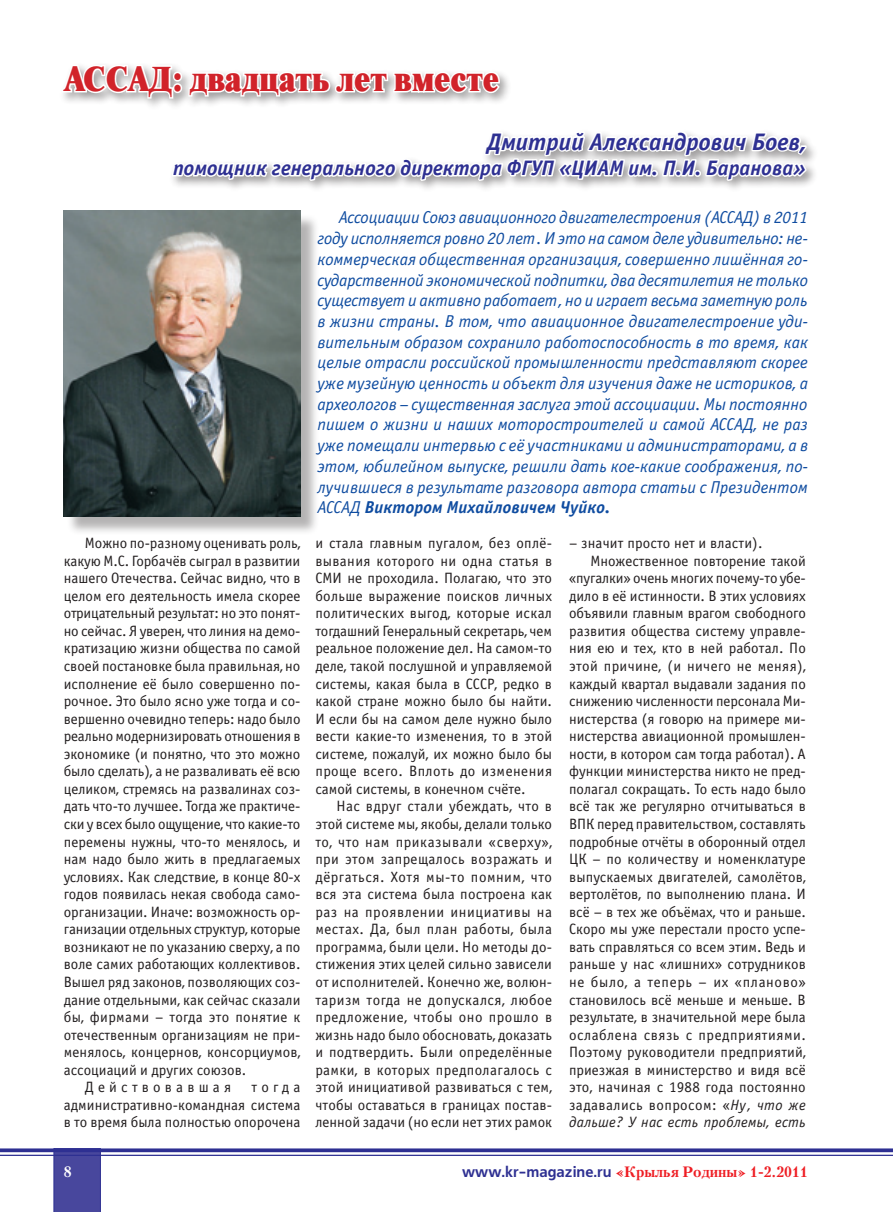
<style>
.page{position:relative;width:893px;height:1212px;background:#fff}
.page>*{position:absolute;margin:0;border:0;box-sizing:border-box;transform-origin:0 0}
.zegolovok{font:34.5px "Newton XC";color:#d1232a;scale:.9 1}
.автор{font:italic 700 24px "Officina Sans C";color:#2e3092}
.автор-2{font:italic 700 21px "Officina Sans C";color:#2e3092}
.t1{font:italic 17.25px/20.7px "Officina Sans C";letter-spacing:.005em;color:#0f4ca0;text-align:justify}
.t2{font:15px/17.5px "Officina Sans C";letter-spacing:.01em;color:#231f20;text-align:justify}
.t3{font:700 15px "Petersburg C";color:#ee1d23}
.t4{font:15px "Officina Sans C";letter-spacing:.28em;color:#231f20}
.t5{font:700 15px "Petersburg C";color:#fff}
.s1{font-weight:700}
.s2{font-style:italic}
.s3{font-family:"Free Set C";color:#2e3092}
</style>
<div class="page">
<div style="left:54px;top:1152px;width:47px;height:60px;background:#48479d"></div>
<svg style="left:0;top:1148px;width:892px;height:4px;background:#44469d"></svg>
<hr style="left:0;top:1154px;width:893px;height:2px;background:#2e3092">
<div style="left:58px;top:61px;width:760px;height:131px;background:#231f20;opacity:.45"></div>
<svg style="left:60px;top:63px;width:749px;height:170px"></svg>
<div style="left:66px;top:213px;width:253px;height:322px;background:#231f20;opacity:.34"></div>
<img style="left:64px;top:210px;width:236px;height:307px">
<p class="zegolovok" style="left:64px;top:60px;width:485px">АССАД: двадцать лет вместе</p>
<p class="автор" style="left:487px;top:128px;width:320px">Дмитрий Александрович Боев,</p>
<p class="автор-2" style="left:173px;top:156px;width:634px">помощник генерального директора ФГУП «ЦИАМ им. П.И. Баранова»</p>
<p class="t1" style="left:317px;top:208px;width:492px;text-indent:21px">Ассоциации Союз авиационного двигателестроения (АССАД) в 2011 году исполняется ровно 20 лет. И это на самом деле удивительно: не&shy;коммерческая общественная организация, совершенно лишённая го&shy;сударственной экономической подпитки, два десятилетия не только существует и активно работает, но и играет весьма заметную роль в жизни страны. В том, что авиационное двигателестроение уди&shy;вительным образом сохранило работоспособность в то время, как целые отрасли российской промышленности представляют скорее уже музейную ценность и объект для изучения даже не историков, а археологов – существенная заслуга этой ассоциации. Мы постоянно пишем о жизни и наших моторостроителей и самой АССАД, не раз уже помещали интервью с её участниками и администраторами, а в этом, юбилейном выпуске, решили дать кое-какие соображения, по&shy;лучившиеся в результате разговора автора статьи с Президентом АССАД <span class="s1">Виктором Михайловичем Чуйко.</span></p>
<p class="t2" style="left:64px;top:535px;width:238px;text-indent:21px">Можно по-разному оценивать роль, какую М.С. Горбачёв сыграл в развитии нашего Отечества. Сейчас видно, что в целом его деятельность имела скорее отрицательный результат: но это понят&shy;но сейчас. Я уверен, что линия на демо&shy;кратизацию жизни общества по самой своей постановке была правильная, но исполнение её было совершенно по&shy;рочное. Это было ясно уже тогда и со&shy;вершенно очевидно теперь: надо было реально модернизировать отношения в экономике (и понятно, что это можно было сделать), а не разваливать её всю целиком, стремясь на развалинах соз&shy;дать что-то лучшее. Тогда же практиче&shy;ски у всех было ощущение, что какие-то перемены нужны, что-то менялось, и нам надо было жить в предлагаемых условиях. Как следствие, в конце 80-х годов появилась некая свобода само&shy;организации. Иначе: возможность ор&shy;ганизации отдельных структур, которые возникают не по указанию сверху, а по воле самих работающих коллективов.<br>Вышел ряд законов, позволяющих соз&shy;дание отдельными, как сейчас сказали бы, фирмами – тогда это понятие к отечественным организациям не при&shy;менялось, концернов, консорциумов, ассоциаций и других союзов.</p>
<p class="t4" style="left:85px;top:1079px;width:148px">Действовавшая</p>
<p class="t2" style="left:64px;top:1079px;width:238px;text-indent:188px">тогда административно-командная система в то время была полностью опорочена</p>
<p class="t2" style="left:315px;top:535px;width:238px">и стала главным пугалом, без оплё&shy;вывания которого ни одна статья в СМИ не проходила. Полагаю, что это больше выражение поисков личных политических выгод, которые искал тогдашний Генеральный секретарь, чем реальное положение дел. На самом-то деле, такой послушной и управляемой системы, какая была в СССР, редко в какой стране можно было бы найти.<br>И если бы на самом деле нужно было вести какие-то изменения, то в этой системе, пожалуй, их можно было бы проще всего. Вплоть до изменения самой системы, в конечном счёте.</p>
<p class="t2" style="left:315px;top:798px;width:238px;text-indent:21px">Нас вдруг стали убеждать, что в этой системе мы, якобы, делали только то, что нам приказывали «сверху», при этом запрещалось возражать и дёргаться. Хотя мы-то помним, что вся эта система была построена как раз на проявлении инициативы на местах. Да, был план работы, была программа, были цели. Но методы до&shy;стижения этих целей сильно зависели от исполнителей. Конечно же, волюн&shy;таризм тогда не допускался, любое предложение, чтобы оно прошло в жизнь надо было обосновать, доказать и подтвердить. Были определённые рамки, в которых предполагалось с этой инициативой развиваться с тем, чтобы оставаться в границах постав&shy;ленной задачи (но если нет этих рамок</p>
<p class="t2" style="left:569px;top:535px;width:195px">– значит просто нет и власти).</p>
<p class="t2" style="left:569px;top:552px;width:238px;text-indent:21px">Множественное повторение такой «пугалки» очень многих почему-то убе&shy;дило в её истинности. В этих условиях объявили главным врагом свободного развития общества систему управле&shy;ния ею и тех, кто в ней работал. По этой причине, (и ничего не меняя), каждый квартал выдавали задания по снижению численности персонала Ми&shy;нистерства (я говорю на примере ми&shy;нистерства авиационной промышлен&shy;ности, в котором сам тогда работал). А функции министерства никто не пред&shy;полагал сокращать. То есть надо было всё так же регулярно отчитываться в ВПК перед правительством, составлять подробные отчёты в оборонный отдел ЦК – по количеству и номенклатуре выпускаемых двигателей, самолётов, вертолётов, по выполнению плана. И всё – в тех же объёмах, что и раньше.<br>Скоро мы уже перестали просто успе&shy;вать справляться со всем этим. Ведь и раньше у нас «лишних» сотрудников не было, а теперь – их «планово» становилось всё меньше и меньше. В результате, в значительной мере была ослаблена связь с предприятиями.<br>Поэтому руководители предприятий, приезжая в министерство и видя всё это, начиная с 1988 года постоянно задавались вопросом: «<span class="s2">Ну, что же дальше? У нас есть проблемы, есть</span></p>
<p class="t5" style="left:64px;top:1162px;width:9px">8</p>
<p class="t3" style="left:462px;top:1162px;width:347px"><span class="s3">www.kr-magazine.ru</span> «Крылья Родины» 1-2.2011</p>
</div>
